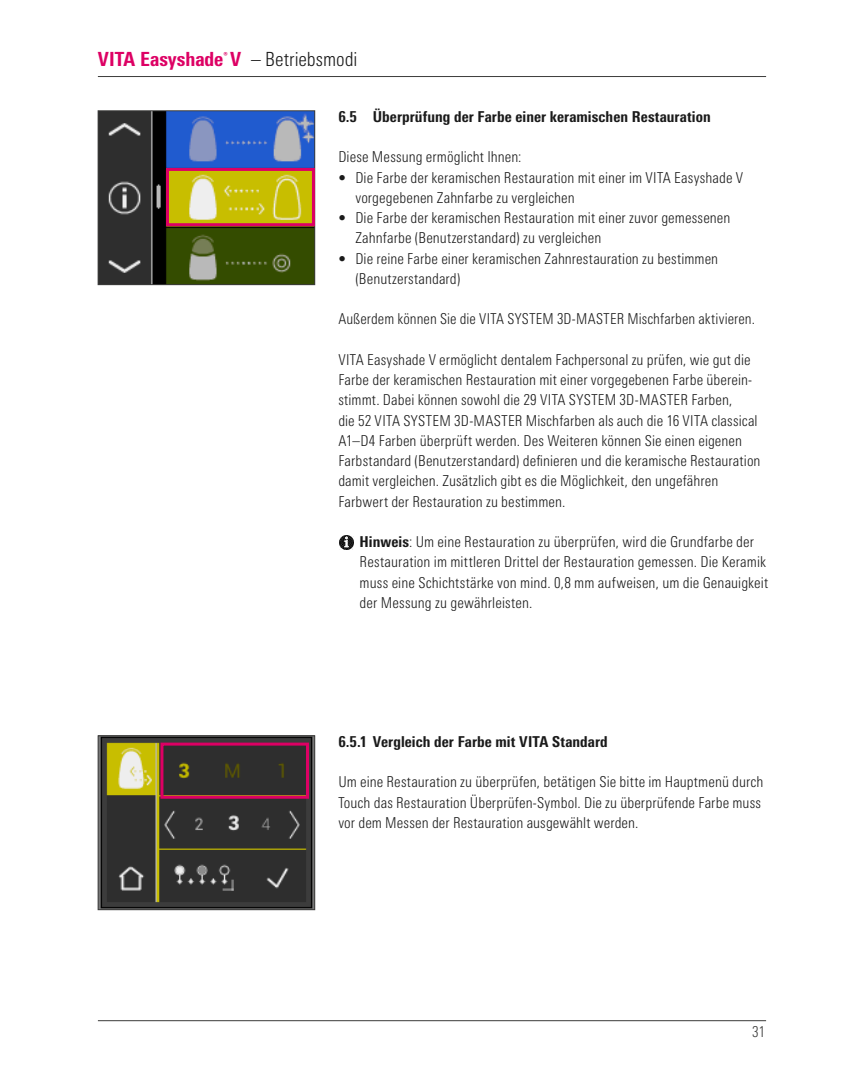
<style>
.page{position:relative;width:864px;height:1080px;background:#fff}
.page>*{position:absolute;margin:0;border:0;box-sizing:border-box;transform-origin:0 0}
.t1{font:800 condensed 19.5px "Univers Next Pro";color:#dd0064}
.t2{font:300 condensed 19.5px "Univers Next Pro";color:#1a1a1a}
.t3{font:300 condensed 15px/20.2px "Univers Next Pro";letter-spacing:.005em;color:#1a1a1a}
.t4{font:800 condensed 15px "Univers Next Pro";letter-spacing:.005em;color:#1a1a1a}
.t5{font:300 condensed 15px "Univers Next Pro";color:#3b3b3a}
.s1{font-weight:800}
</style>
<div class="page">
<hr style="left:98px;top:76px;width:667px;height:1px;background:#3b3b3a">
<hr style="left:98px;top:1020px;width:667px;height:1px;background:#3b3b3a">
<img style="left:100px;top:738px;width:213px;height:170px">
<div style="left:98px;top:736px;width:217px;height:174px;border:1px solid #3b3b3a"></div>
<img style="left:100px;top:113px;width:213px;height:170px">
<div style="left:98px;top:111px;width:217px;height:174px;border:1px solid #3b3b3a"></div>
<div style="left:160px;top:743px;width:149px;height:56px;border:3px solid #dd0064"></div>
<div style="left:166px;top:168px;width:149px;height:58px;border:3px solid #dd0064"></div>
<img style="left:339px;top:536px;width:14px;height:14px">
<h1 class="t1" style="left:98px;top:47px;width:145px">VITA Easyshade<sup>®</sup> V</h1>
<h1 class="t2" style="left:251px;top:48px;width:108px">– Betriebsmodi</h1>
<p class="t4" style="left:338px;top:107px;width:373px">6.5 Überprüfung der Farbe einer keramischen Restauration</p>
<p class="t3" style="left:338px;top:147px;width:185px">Diese Messung ermöglicht Ihnen:</p>
<p class="t3" style="left:355px;top:167px;width:389px;text-indent:-17px">• Die Farbe der keramischen Restauration mit einer im VITA Easyshade V vorgegebenen Zahnfarbe zu vergleichen</p>
<p class="t3" style="left:355px;top:208px;width:376px;text-indent:-17px">• Die Farbe der keramischen Restauration mit einer zuvor gemessenen<br>Zahnfarbe (Benutzerstandard) zu vergleichen</p>
<p class="t3" style="left:355px;top:248px;width:364px;text-indent:-17px">• Die reine Farbe einer keramischen Zahnrestauration zu bestimmen (Benutzerstandard)</p>
<p class="t3" style="left:338px;top:309px;width:418px">Außerdem können Sie die VITA SYSTEM 3D-MASTER Mischfarben aktivieren.</p>
<p class="t3" style="left:338px;top:349px;width:423px">VITA Easyshade V ermöglicht dentalem Fachpersonal zu prüfen, wie gut die Farbe der keramischen Restauration mit einer vorgegebenen Farbe überein&shy;stimmt. Dabei können sowohl die 29 VITA SYSTEM 3D-MASTER Farben,<br>die 52 VITA SYSTEM 3D-MASTER Mischfarben als auch die 16 VITA classical A1–D4 Farben überprüft werden. Des Weiteren können Sie einen eigenen Farbstandard (Benutzerstandard) definieren und die keramische Restauration damit vergleichen. Zusätzlich gibt es die Möglichkeit, den ungefähren Farbwert der Restauration zu bestimmen.</p>
<p class="t3" style="left:359px;top:532px;width:410px"><span class="s1">Hinweis</span>: Um eine Restauration zu überprüfen, wird die Grundfarbe der Restauration im mittleren Drittel der Restauration gemessen. Die Keramik muss eine Schichtstärke von mind. 0,8 mm aufweisen, um die Genauigkeit der Messung zu gewährleisten.</p>
<p class="t4" style="left:338px;top:733px;width:271px">6.5.1 Vergleich der Farbe mit VITA Standard</p>
<p class="t3" style="left:338px;top:772px;width:426px">Um eine Restauration zu überprüfen, betätigen Sie bitte im Hauptmenü durch<br>Touch das Restauration Überprüfen-Symbol. Die zu überprüfende Farbe muss vor dem Messen der Restauration ausgewählt werden.</p>
<p class="t5" style="left:751px;top:1023px;width:14px">31</p>
</div>
